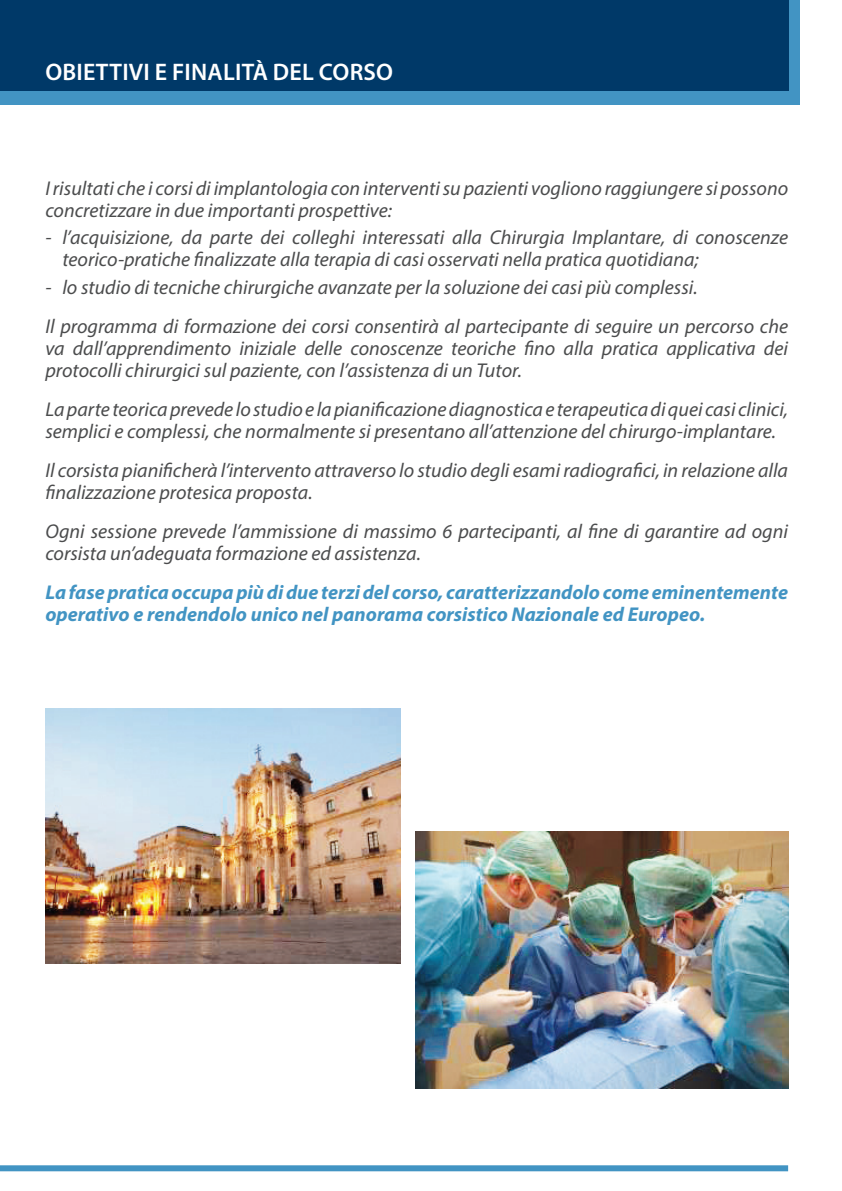
<style>
.page{position:relative;width:842px;height:1191px;background:#fff}
.page>*{position:absolute;margin:0;border:0;box-sizing:border-box;transform-origin:0 0}
.programma_testo_con{font:600 24px "Myriad Pro";letter-spacing:.01em;color:#fff}
.programma_testo_con-2{font:italic 20px/22px "Myriad Pro";color:#4b4c4d}
.programma_testo_con-3{font:italic 700 20px/22px "Myriad Pro";color:#4294c3}
</style>
<div class="page">
<div style="left:0;top:0;width:799px;height:104px;background:#4294c3"></div>
<div style="left:0;top:0;width:788px;height:91px;background:#003968"></div>
<div style="left:0;top:1165px;width:788px;height:6px;background:#4294c3"></div>
<img style="left:45px;top:709px;width:355px;height:254px">
<img style="left:415px;top:831px;width:373px;height:258px">
<p class="programma_testo_con" style="left:45px;top:57px;width:349px">OBIETTIVI E FINALITÀ DEL CORSO</p>
<p class="programma_testo_con-2" style="left:45px;top:176px;width:744px">I risultati che i corsi di implantologia con interventi su pazienti vogliono raggiungere si possono concretizzare in due importanti prospettive:</p>
<p class="programma_testo_con-2" style="left:62px;top:226px;width:727px;text-indent:-17px">- l’acquisizione, da parte dei colleghi interessati alla Chirurgia Implantare, di conoscenze teorico-pratiche finalizzate alla terapia di casi osservati nella pratica quotidiana;</p>
<p class="programma_testo_con-2" style="left:45px;top:276px;width:654px">- lo studio di tecniche chirurgiche avanzate per la soluzione dei casi più complessi.</p>
<p class="programma_testo_con-2" style="left:45px;top:315px;width:744px;text-align:justify">Il programma di formazione dei corsi consentirà al partecipante di seguire un percorso che va dall’apprendimento iniziale delle conoscenze teoriche fino alla pratica applicativa dei protocolli chirurgici sul paziente, con l’assistenza di un Tutor.</p>
<p class="programma_testo_con-2" style="left:45px;top:398px;width:744px">La parte teorica prevede lo studio e la pianificazione diagnostica e terapeutica di quei casi clinici, semplici e complessi, che normalmente si presentano all’attenzione del chirurgo-implantare.</p>
<p class="programma_testo_con-2" style="left:45px;top:459px;width:744px">Il corsista pianificherà l’intervento attraverso lo studio degli esami radiografici, in relazione alla finalizzazione protesica proposta.</p>
<p class="programma_testo_con-2" style="left:45px;top:520px;width:744px">Ogni sessione prevede l’ammissione di massimo 6 partecipanti, al fine di garantire ad ogni corsista un’adeguata formazione ed assistenza.</p>
<p class="programma_testo_con-3" style="left:45px;top:581px;width:744px">La fase pratica occupa più di due terzi del corso, caratterizzandolo come eminentemente operativo e rendendolo unico nel panorama corsistico Nazionale ed Europeo.</p>
</div>
